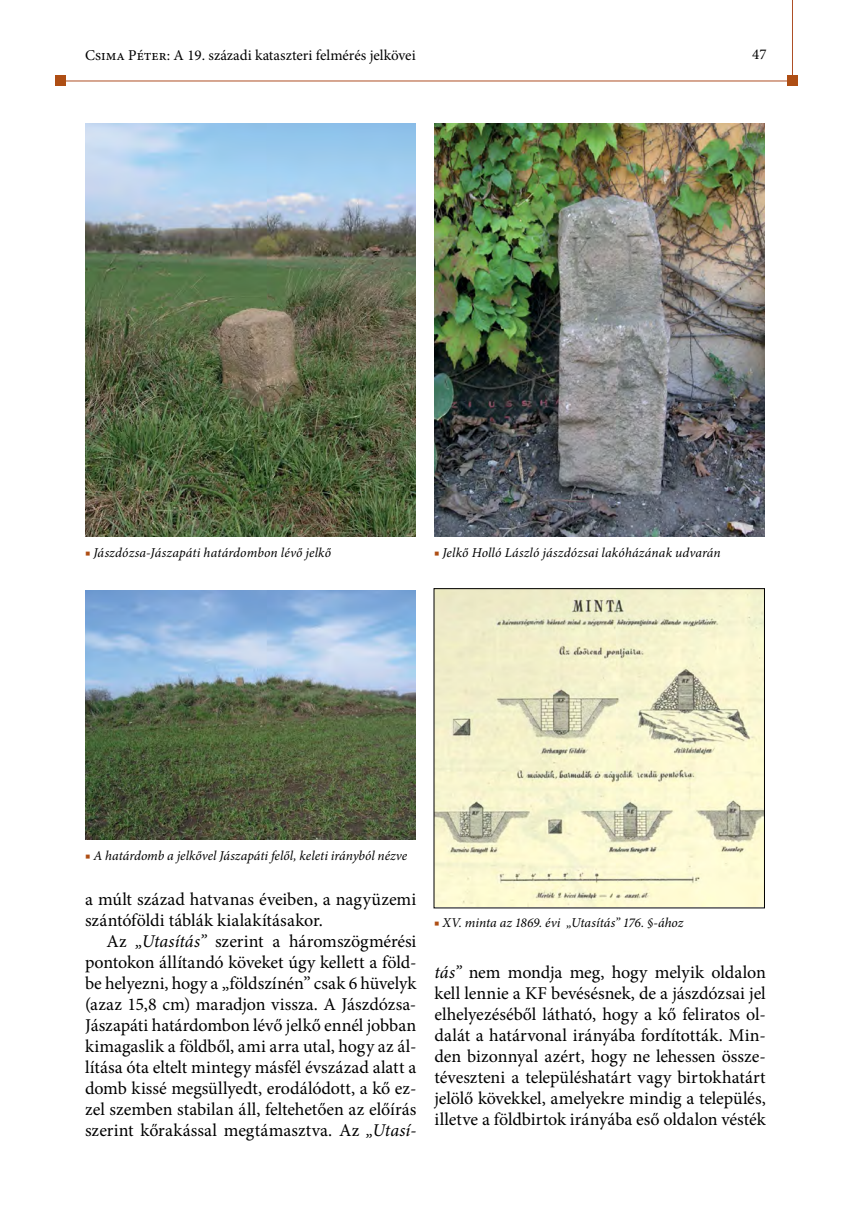
<style>
.page{position:relative;width:851px;height:1212px;background:#fff}
.page>*{position:absolute;margin:0;border:0;box-sizing:border-box;transform-origin:0 0}
.t1{font:18px/21px "Minion Pro";letter-spacing:-.005em;color:#000;text-align:justify}
.t2{font:15px "Minion Pro";color:#000}
.képaláírás{font:italic 13.5px "Minion Pro";letter-spacing:.005em;color:#000}
.s1{color:#ae4e14}
.s2{font-style:italic}
</style>
<div class="page">
<hr style="left:59px;top:81px;width:733px;height:1px;background:#ae4f25">
<hr style="left:792px;top:0;width:1px;height:86px;background:#ae4f25">
<div style="left:55px;top:75px;width:11px;height:11px;background:#ae4e14"></div>
<div style="left:787px;top:75px;width:10px;height:11px;background:#ae4e14"></div>
<img style="left:85px;top:123px;width:330px;height:414px">
<img style="left:85px;top:591px;width:330px;height:249px">
<img style="left:436px;top:590px;width:326px;height:316px">
<img style="left:434px;top:123px;width:330px;height:414px">
<p class="t2" style="left:85px;top:45px;width:332px">Csima Péter: A 19. századi kataszteri felmérés jelkövei</p>
<p class="t2" style="left:752px;top:45px;width:16px">47</p>
<p class="képaláírás" style="left:85px;top:544px;width:247px"><span class="s1">■</span> Jászdózsa-Jászapáti határdombon lévő jelkő</p>
<p class="képaláírás" style="left:434px;top:544px;width:288px"><span class="s1">■</span> Jelkő Holló László jászdózsai lakóházának udvarán</p>
<p class="képaláírás" style="left:85px;top:846px;width:323px"><span class="s1">■</span> A határdomb a jelkővel Jászapáti felől, keleti irányból nézve</p>
<p class="t1" style="left:85px;top:888px;width:333px">a múlt század hatvanas éveiben, a nagyüzemi szántóföldi táblák kialakításakor.</p>
<p class="t1" style="left:85px;top:930px;width:333px;text-indent:21px">Az <span class="s2">„Utasítás”</span> szerint a háromszögmérési pontokon állítandó köveket úgy kellett a föld&shy;be helyezni, hogy a „földszínén” csak 6 hüvelyk (azaz 15,8 cm) maradjon vissza. A Jászdózsa-Jászapáti határdombon lévő jelkő ennél jobban kimagaslik a földből, ami arra utal, hogy az ál&shy;lítása óta eltelt mintegy másfél évszázad alatt a domb kissé megsüllyedt, erodálódott, a kő ez&shy;zel szemben stabilan áll, feltehetően az előírás szerint kőrakással megtámasztva. Az <span class="s2">„Utasí-</span></p>
<p class="képaláírás" style="left:434px;top:913px;width:251px"><span class="s1">■</span> XV. minta az 1869. évi „Utasítás” 176. §-ához</p>
<p class="t1" style="left:434px;top:962px;width:333px"><span class="s2">tás”</span> nem mondja meg, hogy melyik oldalon kell lennie a KF bevésésnek, de a jászdózsai jel elhelyezéséből látható, hogy a kő feliratos ol&shy;dalát a határvonal irányába fordították. Min&shy;den bizonnyal azért, hogy ne lehessen össze&shy;téveszteni a településhatárt vagy birtokhatárt jelölő kövekkel, amelyekre mindig a település, illetve a földbirtok irányába eső oldalon vésték</p>
</div>
